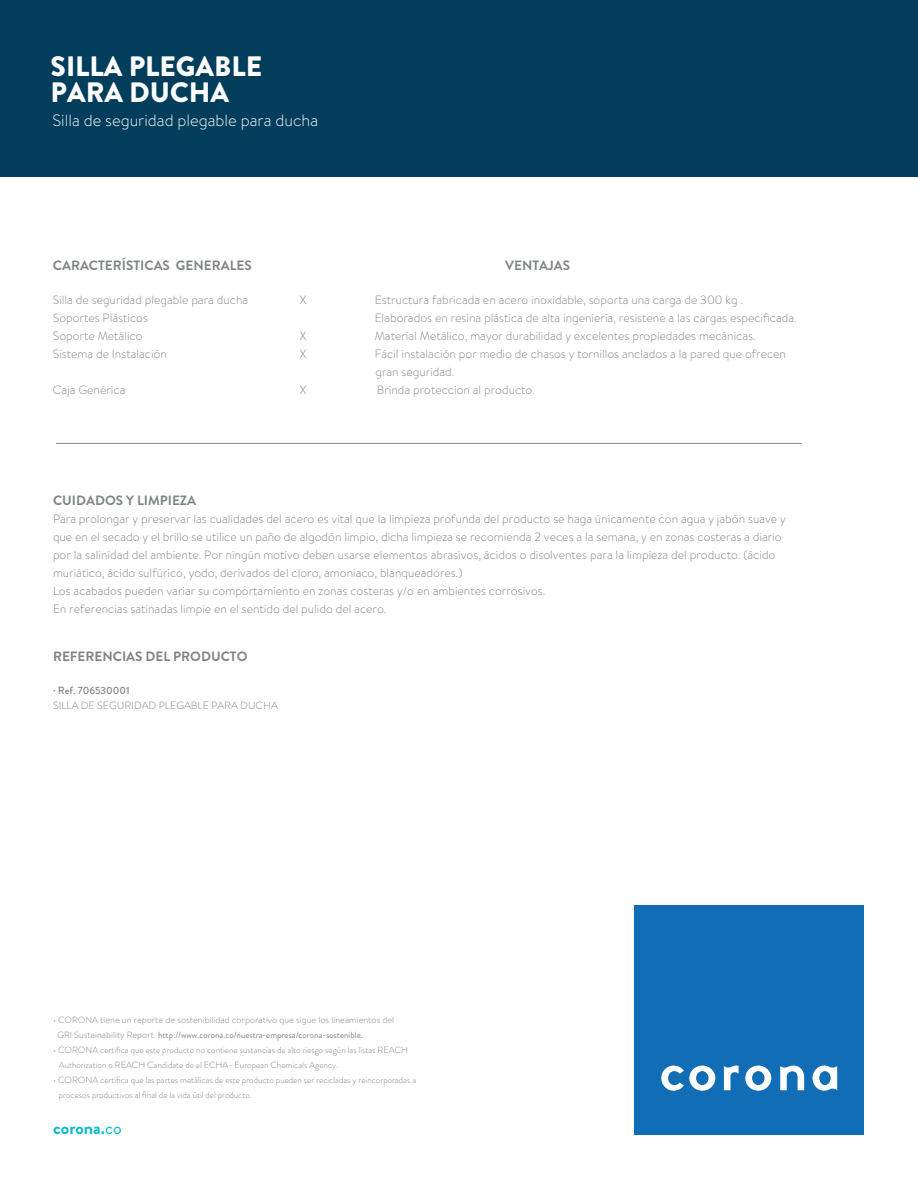
<style>
.page{position:relative;width:918px;height:1188px;background:#fff}
.page>*{position:absolute;margin:0;border:0;box-sizing:border-box;transform-origin:0 0}
.t1{font:900 28.05px/26.7px "Brandon Grotesque";color:#fff}
.t2{font:700 18px "Brandon Grotesque";color:#08bbcb}
.t3{font:300 16.35px "Brandon Text";color:#fff}
.t4{font:700 13.5px "Brandon Grotesque";color:#7e8587}
.t5{font:700 13.5px "Brandon Grotesque";color:#818587}
.t6{font:300 12px/18px "Brandon Text";color:#7e8183}
.t7{font:300 12px/18px "Brandon Text";color:#818587}
.t8{font:300 10.5px "Brandon Grotesque";color:#7e8386}
.t9{font:500 10.5px "Brandon Grotesque";color:#7e8386}
.t10{font:300 9px/15px "Brandon Grotesque";color:#7e8587}
.t11{font:9px "Brandon Grotesque";color:#7e8587}
.t12{font:300 9px "Brandon Text";color:#7e8587}
.s1{font-family:"Brandon Grotesque"}
.s2{font-family:"Brandon Text";font-weight:300}
.s3{font-weight:400}
</style>
<div class="page">
<div style="left:0;top:0;width:918px;height:177px;background:#023d5c"></div>
<div style="left:634px;top:905px;width:230px;height:229px;background:#126db7"></div>
<svg style="left:661px;top:1066px;width:55px;height:25px"></svg>
<svg style="left:745px;top:1066px;width:27px;height:25px"></svg>
<svg style="left:780px;top:1066px;width:24px;height:25px"></svg>
<svg style="left:812px;top:1066px;width:25px;height:25px"></svg>
<svg style="left:724px;top:1066px;width:15px;height:25px"></svg>
<hr style="left:56px;top:443px;width:746px;height:1px;background:#818587">
<h1 class="t1" style="left:51px;top:53px;width:213px">SILLA PLEGABLE<br>PARA DUCHA</h1>
<h3 class="t3" style="left:52px;top:109px;width:267px">Silla de seguridad plegable para ducha</h3>
<p class="t5" style="left:53px;top:256px;width:200px">CARACTERÍSTICAS GENERALES</p>
<p class="t7" style="left:53px;top:290px;width:197px">Silla de seguridad plegable para ducha</p>
<p class="t7" style="left:375px;top:290px;width:370px">Estructura fabricada en acero inoxidable, soporta una carga de 300 kg .</p>
<p class="t7" style="left:53px;top:308px;width:97px">Soportes Plásticos</p>
<p class="t7" style="left:375px;top:308px;width:424px">Elaborados en resina plástica de alta ingeniería, resistene a las cargas especificada.</p>
<p class="t7" style="left:53px;top:326px;width:91px">Soporte Metálico</p>
<p class="t7" style="left:375px;top:326px;width:383px">Material Metálico, mayor durabilidad y excelentes propiedades mecánicas.</p>
<p class="t7" style="left:53px;top:344px;width:116px">Sistema de Instalación</p>
<p class="t7" style="left:375px;top:344px;width:413px">Fácil instalación por medio de chasos y tornillos anclados a la pared que ofrecen gran seguridad.</p>
<p class="t7" style="left:53px;top:380px;width:74px">Caja Genérica</p>
<p class="t7" style="left:377px;top:380px;width:160px">Brinda proteccion al producto.</p>
<p class="t5" style="left:505px;top:256px;width:66px">VENTAJAS</p>
<p class="t7" style="left:300px;top:291px;width:8px">X</p>
<p class="t7" style="left:300px;top:327px;width:8px">X</p>
<p class="t7" style="left:300px;top:345px;width:8px">X</p>
<p class="t7" style="left:300px;top:381px;width:8px">X</p>
<p class="t4" style="left:53px;top:491px;width:145px">CUIDADOS Y LIMPIEZA</p>
<p class="t6" style="left:53px;top:509px;width:734px">Para prolongar y preservar las cualidades del acero es vital que la limpieza profunda del producto se haga únicamente con agua y jabón suave y que en el secado y el brillo se utilice un paño de algodón limpio, dicha limpieza se recomienda 2 veces a la semana, y en zonas costeras a diario por la salinidad del ambiente. Por ningún motivo deben usarse elementos abrasivos, ácidos o disolventes para la limpieza del producto. (ácido muriático, ácido sulfúrico, yodo, derivados del cloro, amoniaco, blanqueadores.)<br>Los acabados pueden variar su comportamiento en zonas costeras y/o en ambientes corrosivos.<br>En referencias satinadas limpie en el sentido del pulido del acero.</p>
<p class="t4" style="left:53px;top:647px;width:196px">REFERENCIAS DEL PRODUCTO</p>
<p class="t9" style="left:53px;top:683px;width:78px">· Ref. 706530001</p>
<p class="t8" style="left:53px;top:698px;width:226px">SILLA DE SEGURIDAD PLEGABLE PARA DUCHA</p>
<p class="t12" style="left:53px;top:1013px;width:343px"><span class="s1">•</span> CORONA tiene un reporte de sostenibilidad corporativo que sigue los lineamientos del</p>
<p class="t11" style="left:57px;top:1028px;width:307px"><span class="s2">GRI Sustainability Report.</span> http://www.corona.co/nuestra-empresa/corona-sostenible.</p>
<p class="t10" style="left:59px;top:1042px;width:351px;text-indent:-6px">• CORONA certifica que este producto no contiene sustancias de alto riesgo según las listas REACH<br>Authorization o REACH Candidate de el ECHA- European Chemicals Agency.</p>
<p class="t10" style="left:59px;top:1072px;width:359px;text-indent:-6px">• CORONA certifica que las partes metálicas de este producto pueden ser recicladas y reincorporadas a procesos productivos al final de la vida útil del producto.</p>
<h2 class="t2" style="left:53px;top:1116px;width:70px">corona.<span class="s3">co</span></h2>
</div>
